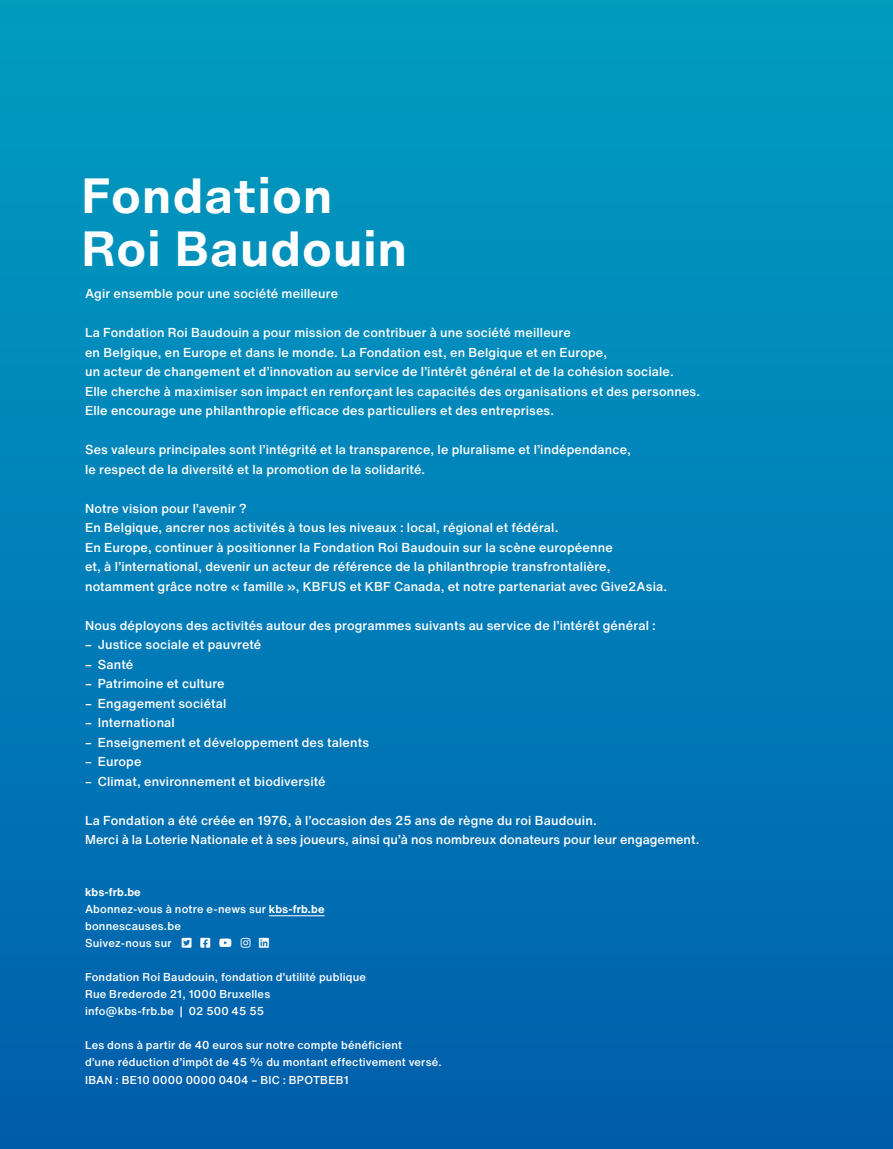
<style>
.page{position:relative;width:893px;height:1149px;background:#fff}
.page>*{position:absolute;margin:0;border:0;box-sizing:border-box;transform-origin:0 0}
.t1{font:700 45px/53.7px "Helvetica Now Micro";letter-spacing:-.005em;color:#fff}
.t2{font:500 12.75px/19.5px "Helvetica Now Text";letter-spacing:.01em;color:#fff}
.t3{font:500 11.25px/17.1px "Helvetica Now Text";letter-spacing:.015em;color:#fff}
.t4{font:11.25px "Font Awesome 5 Brands";color:#fff}
.s1{font-weight:700}
</style>
<div class="page">
<div style="left:0;top:0;width:893px;height:1148px;background:linear-gradient(to bottom,#009ec0,#005ead)"></div>
<hr style="left:269px;top:915px;width:56px;height:1px;background:#fff">
<svg style="left:182px;top:937px;width:10px;height:10px"></svg>
<svg style="left:201px;top:937px;width:9px;height:10px"></svg>
<svg style="left:220px;top:938px;width:12px;height:8px"></svg>
<svg style="left:241px;top:937px;width:10px;height:10px"></svg>
<svg style="left:259px;top:937px;width:10px;height:10px"></svg>
<h1 class="t1" style="left:81px;top:169px;width:328px">Fondation<br>Roi Baudouin</h1>
<p class="t2" style="left:85px;top:283px;width:255px">Agir ensemble pour une société meilleure</p>
<p class="t2" style="left:85px;top:322px;width:617px">La Fondation Roi Baudouin a pour mission de contribuer à une société meilleure<br>en Belgique, en Europe et dans le monde. La Fondation est, en Belgique et en Europe,<br>un acteur de changement et d’innovation au service de l’intérêt général et de la cohésion sociale.<br>Elle cherche à maximiser son impact en renforçant les capacités des organisations et des personnes.<br>Elle encourage une philanthropie efficace des particuliers et des entreprises.</p>
<p class="t2" style="left:85px;top:439px;width:547px">Ses valeurs principales sont l’intégrité et la transparence, le pluralisme et l’indépendance, le respect de la diversité et la promotion de la solidarité.</p>
<p class="t2" style="left:85px;top:498px;width:584px">Notre vision pour l’avenir ?<br>En Belgique, ancrer nos activités à tous les niveaux : local, régional et fédéral.<br>En Europe, continuer à positionner la Fondation Roi Baudouin sur la scène européenne<br>et, à l’international, devenir un acteur de référence de la philanthropie transfrontalière, notamment grâce notre « famille », KBFUS et KBF Canada, et notre partenariat avec Give2Asia.</p>
<p class="t2" style="left:85px;top:615px;width:572px">Nous déployons des activités autour des programmes suivants au service de l’intérêt général :</p>
<p class="t2" style="left:85px;top:634px;width:178px">– Justice sociale et pauvreté</p>
<p class="t2" style="left:85px;top:654px;width:50px">– Santé</p>
<p class="t2" style="left:85px;top:673px;width:141px">– Patrimoine et culture</p>
<p class="t2" style="left:85px;top:693px;width:143px">– Engagement sociétal</p>
<p class="t2" style="left:85px;top:712px;width:91px">– International</p>
<p class="t2" style="left:85px;top:732px;width:286px">– Enseignement et développement des talents</p>
<p class="t2" style="left:85px;top:751px;width:58px">– Europe</p>
<p class="t2" style="left:85px;top:771px;width:242px">– Climat, environnement et biodiversité</p>
<p class="t2" style="left:85px;top:810px;width:616px">La Fondation a été créée en 1976, à l’occasion des 25 ans de règne du roi Baudouin.<br>Merci à la Loterie Nationale et à ses joueurs, ainsi qu’à nos nombreux donateurs pour leur engagement.</p>
<p class="t3" style="left:85px;top:882px;width:241px"><span class="s1">kbs-frb.be<br></span>Abonnez-vous à notre e-news sur <span class="s1">kbs-frb.be </span>bonnescauses.be<br>Suivez-nous sur ▼▼▼▲❑◆</p>
<p class="t4" style="left:219px;top:936px;width:14px">□◆▼◆</p>
<p class="t4" style="left:259px;top:936px;width:11px">●■■</p>
<p class="t3" style="left:85px;top:967px;width:283px">Fondation Roi Baudouin, fondation d’utilité publique<br>Rue Brederode 21, 1000 Bruxelles<br>info@kbs-frb.be | 02 500 45 55</p>
<p class="t3" style="left:85px;top:1036px;width:358px">Les dons à partir de 40 euros sur notre compte bénéficient<br>d’une réduction d’impôt de 45 % du montant effectivement versé.<br>IBAN : BE10 0000 0000 0404 – BIC : BPOTBEB1</p>
</div>
